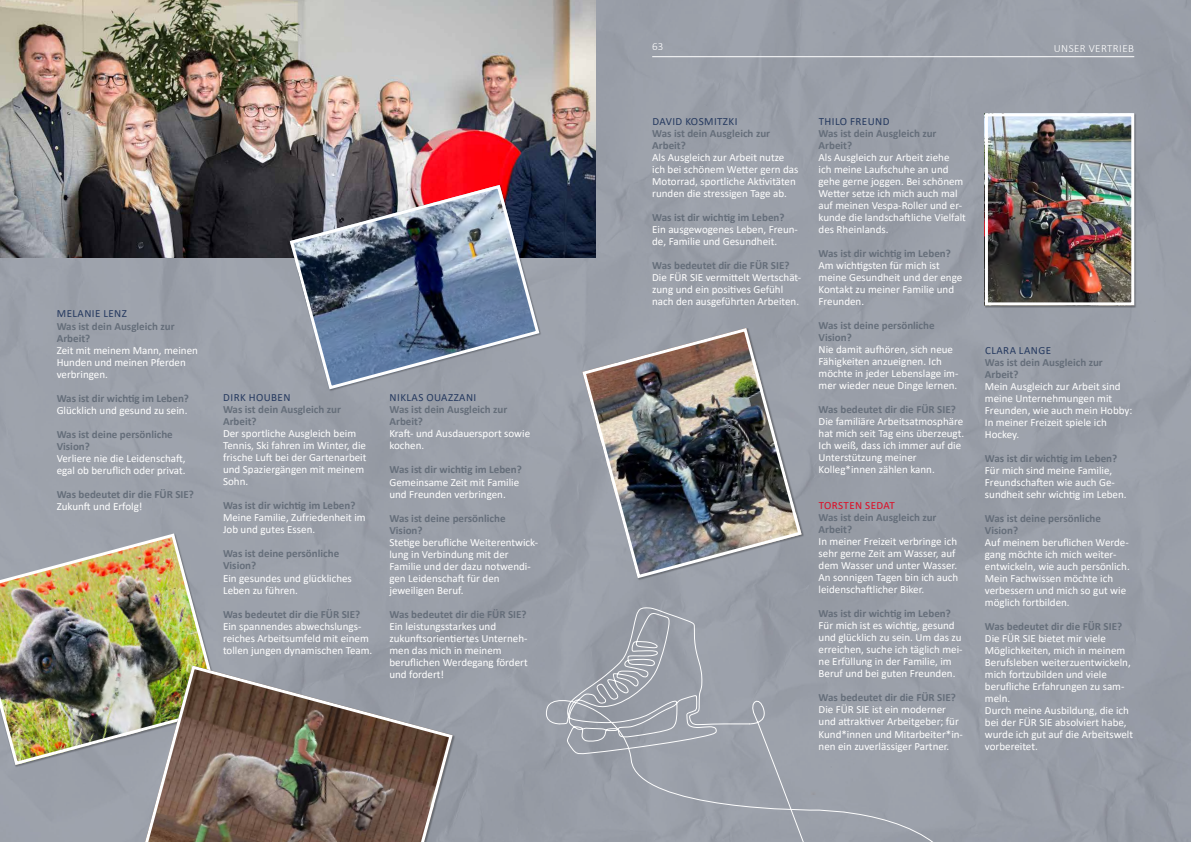
<style>
.page{position:relative;width:1191px;height:842px;background:#9a9fa9}
.page>*{position:absolute;margin:0;border:0;box-sizing:border-box;transform-origin:0 0}
.t1{font:11px/12px "Calibri";color:#fff}
.t2{font:700 11px/12px "Calibri";color:#656e7a}
.t3{font:11px "Calibri";letter-spacing:.04em;color:#25395f}
.t4{font:300 11px "Calibri";letter-spacing:.04em;color:#fff}
.t5{font:11px "Calibri";letter-spacing:.035em;color:#de0b24}
</style>
<div class="page">
<img style="left:0;top:0;width:595px;height:257px">
<img style="left:0;top:532px;width:223px;height:235px">
<img style="left:141px;top:664px;width:313px;height:178px">
<div style="left:542px;top:687px;width:418px;height:155px;background:#9ca1aa"></div>
<svg style="left:559px;top:607px;width:259px;height:235px;background:#9ca1aa"></svg>
<div style="left:984px;top:113px;width:152px;height:195px;background:#000;opacity:.3"></div>
<img style="left:989px;top:117px;width:141px;height:184px">
<div style="left:985px;top:113px;width:149px;height:192px;border:3px solid #fff"></div>
<svg style="left:288px;top:183px;width:253px;height:208px;background:#727b8f"></svg>
<img style="left:580px;top:326px;width:223px;height:254px">
<hr style="left:652px;top:56px;width:482px;height:1px;background:#fff">
<p class="t3" style="left:57px;top:306px;width:72px">MELANIE LENZ</p>
<p class="t2" style="left:57px;top:320px;width:119px">Was ist dein Ausgleich zur<br>Arbeit?</p>
<p class="t1" style="left:57px;top:344px;width:143px">Zeit mit meinem Mann, meinen<br>Hunden und meinen Pferden verbringen.</p>
<p class="t2" style="left:57px;top:392px;width:134px">Was ist dir wichtig im Leben?</p>
<p class="t1" style="left:57px;top:404px;width:132px">Glücklich und gesund zu sein.</p>
<p class="t2" style="left:57px;top:428px;width:118px">Was ist deine persönliche<br>Vision?</p>
<p class="t1" style="left:57px;top:452px;width:130px">Verliere nie die Leidenschaft, egal ob beruflich oder privat.</p>
<p class="t2" style="left:57px;top:488px;width:139px">Was bedeutet dir die FÜR SIE?</p>
<p class="t1" style="left:57px;top:500px;width:87px">Zukunft und Erfolg!</p>
<p class="t3" style="left:223px;top:390px;width:69px">DIRK HOUBEN</p>
<p class="t2" style="left:223px;top:404px;width:119px">Was ist dein Ausgleich zur<br>Arbeit?</p>
<p class="t1" style="left:223px;top:427px;width:145px">Der sportliche Ausgleich beim<br>Tennis, Ski fahren im Winter, die frische Luft bei der Gartenarbeit und Spaziergängen mit meinem<br>Sohn.</p>
<p class="t2" style="left:223px;top:500px;width:134px">Was ist dir wichtig im Leben?</p>
<p class="t1" style="left:223px;top:511px;width:144px">Meine Familie, Zufriedenheit im<br>Job und gutes Essen.</p>
<p class="t2" style="left:223px;top:548px;width:118px">Was ist deine persönliche<br>Vision?</p>
<p class="t1" style="left:223px;top:571px;width:130px">Ein gesundes und glückliches<br>Leben zu führen.</p>
<p class="t2" style="left:223px;top:608px;width:139px">Was bedeutet dir die FÜR SIE?</p>
<p class="t1" style="left:223px;top:620px;width:151px">Ein spannendes abwechslungs&shy;reiches Arbeitsumfeld mit einem tollen jungen dynamischen Team.</p>
<p class="t3" style="left:390px;top:390px;width:88px">NIKLAS OUAZZANI</p>
<p class="t2" style="left:389px;top:404px;width:119px">Was ist dein Ausgleich zur<br>Arbeit?</p>
<p class="t1" style="left:389px;top:428px;width:142px">Kraft- und Ausdauersport sowie kochen.</p>
<p class="t2" style="left:389px;top:464px;width:134px">Was ist dir wichtig im Leben?</p>
<p class="t1" style="left:389px;top:476px;width:131px">Gemeinsame Zeit mit Familie und Freunden verbringen.</p>
<p class="t2" style="left:389px;top:512px;width:118px">Was ist deine persönliche<br>Vision?</p>
<p class="t1" style="left:389px;top:536px;width:150px">Stetige berufliche Weiterentwick&shy;lung in Verbindung mit der<br>Familie und der dazu notwendi&shy;gen Leidenschaft für den jeweiligen Beruf.</p>
<p class="t2" style="left:389px;top:608px;width:139px">Was bedeutet dir die FÜR SIE?</p>
<p class="t1" style="left:389px;top:620px;width:140px">Ein leistungsstarkes und zukunftsorientiertes Unterneh&shy;men das mich in meinem beruflichen Werdegang fördert und fordert!</p>
<p class="t4" style="left:652px;top:40px;width:13px">63</p>
<p class="t4" style="left:1053px;top:41px;width:82px">UNSER VERTRIEB</p>
<p class="t3" style="left:652px;top:114px;width:87px">DAVID KOSMITZKI</p>
<p class="t2" style="left:652px;top:128px;width:119px">Was ist dein Ausgleich zur<br>Arbeit?</p>
<p class="t1" style="left:652px;top:151px;width:148px">Als Ausgleich zur Arbeit nutze ich bei schönem Wetter gern das<br>Motorrad, sportliche Aktivitäten runden die stressigen Tage ab.</p>
<p class="t2" style="left:652px;top:212px;width:134px">Was ist dir wichtig im Leben?</p>
<p class="t1" style="left:652px;top:223px;width:147px">Ein ausgewogenes Leben, Freun&shy;de, Familie und Gesundheit.</p>
<p class="t2" style="left:652px;top:260px;width:139px">Was bedeutet dir die FÜR SIE?</p>
<p class="t1" style="left:652px;top:271px;width:151px">Die FÜR SIE vermittelt Wertschät&shy;zung und ein positives Gefühl nach den ausgeführten Arbeiten.</p>
<p class="t3" style="left:818px;top:114px;width:72px">THILO FREUND</p>
<p class="t2" style="left:818px;top:128px;width:119px">Was ist dein Ausgleich zur<br>Arbeit?</p>
<p class="t1" style="left:818px;top:151px;width:149px">Als Ausgleich zur Arbeit ziehe<br>ich meine Laufschuhe an und gehe gerne joggen. Bei schönem<br>Wetter setze ich mich auch mal auf meinen Vespa-Roller und er&shy;kunde die landschaftliche Vielfalt des Rheinlands.</p>
<p class="t2" style="left:818px;top:248px;width:134px">Was ist dir wichtig im Leben?</p>
<p class="t1" style="left:818px;top:259px;width:145px">Am wichtigsten für mich ist meine Gesundheit und der enge<br>Kontakt zu meiner Familie und<br>Freunden.</p>
<p class="t2" style="left:818px;top:320px;width:118px">Was ist deine persönliche<br>Vision?</p>
<p class="t1" style="left:818px;top:343px;width:141px">Nie damit aufhören, sich neue<br>Fähigkeiten anzueignen. Ich möchte in jeder Lebenslage im&shy;mer wieder neue Dinge lernen.</p>
<p class="t2" style="left:818px;top:404px;width:139px">Was bedeutet dir die FÜR SIE?</p>
<p class="t1" style="left:818px;top:415px;width:147px">Die familiäre Arbeitsatmosphäre hat mich seit Tag eins überzeugt.<br>Ich weiß, dass ich immer auf die<br>Unterstützung meiner<br>Kolleg*innen zählen kann.</p>
<p class="t5" style="left:818px;top:498px;width:78px">TORSTEN SEDAT</p>
<p class="t2" style="left:818px;top:512px;width:119px">Was ist dein Ausgleich zur<br>Arbeit?</p>
<p class="t1" style="left:818px;top:535px;width:141px">In meiner Freizeit verbringe ich sehr gerne Zeit am Wasser, auf dem Wasser und unter Wasser.<br>An sonnigen Tagen bin ich auch leidenschaftlicher Biker.</p>
<p class="t2" style="left:818px;top:608px;width:134px">Was ist dir wichtig im Leben?</p>
<p class="t1" style="left:818px;top:619px;width:145px">Für mich ist es wichtig, gesund und glücklich zu sein. Um das zu erreichen, suche ich täglich mei&shy;ne Erfüllung in der Familie, im<br>Beruf und bei guten Freunden.</p>
<p class="t2" style="left:818px;top:692px;width:139px">Was bedeutet dir die FÜR SIE?</p>
<p class="t1" style="left:818px;top:703px;width:146px">Die FÜR SIE ist ein moderner und attraktiver Arbeitgeber; für<br>Kund*innen und Mitarbeiter*in&shy;nen ein zuverlässiger Partner.</p>
<p class="t3" style="left:985px;top:342px;width:67px">CLARA LANGE</p>
<p class="t2" style="left:985px;top:356px;width:119px">Was ist dein Ausgleich zur<br>Arbeit?</p>
<p class="t1" style="left:985px;top:380px;width:149px">Mein Ausgleich zur Arbeit sind meine Unternehmungen mit<br>Freunden, wie auch mein Hobby:<br>In meiner Freizeit spiele ich<br>Hockey.</p>
<p class="t2" style="left:985px;top:452px;width:134px">Was ist dir wichtig im Leben?</p>
<p class="t1" style="left:985px;top:464px;width:143px">Für mich sind meine Familie,<br>Freundschaften wie auch Ge&shy;sundheit sehr wichtig im Leben.</p>
<p class="t2" style="left:985px;top:512px;width:118px">Was ist deine persönliche<br>Vision?</p>
<p class="t1" style="left:985px;top:536px;width:146px">Auf meinem beruflichen Werde&shy;gang möchte ich mich weiter&shy;entwickeln, wie auch persönlich.<br>Mein Fachwissen möchte ich verbessern und mich so gut wie möglich fortbilden.</p>
<p class="t2" style="left:985px;top:620px;width:139px">Was bedeutet dir die FÜR SIE?</p>
<p class="t1" style="left:985px;top:632px;width:150px">Die FÜR SIE bietet mir viele<br>Möglichkeiten, mich in meinem<br>Berufsleben weiterzuentwickeln, mich fortzubilden und viele berufliche Erfahrungen zu sam&shy;meln.<br>Durch meine Ausbildung, die ich bei der FÜR SIE absolviert habe, wurde ich gut auf die Arbeitswelt vorbereitet.</p>
</div>
